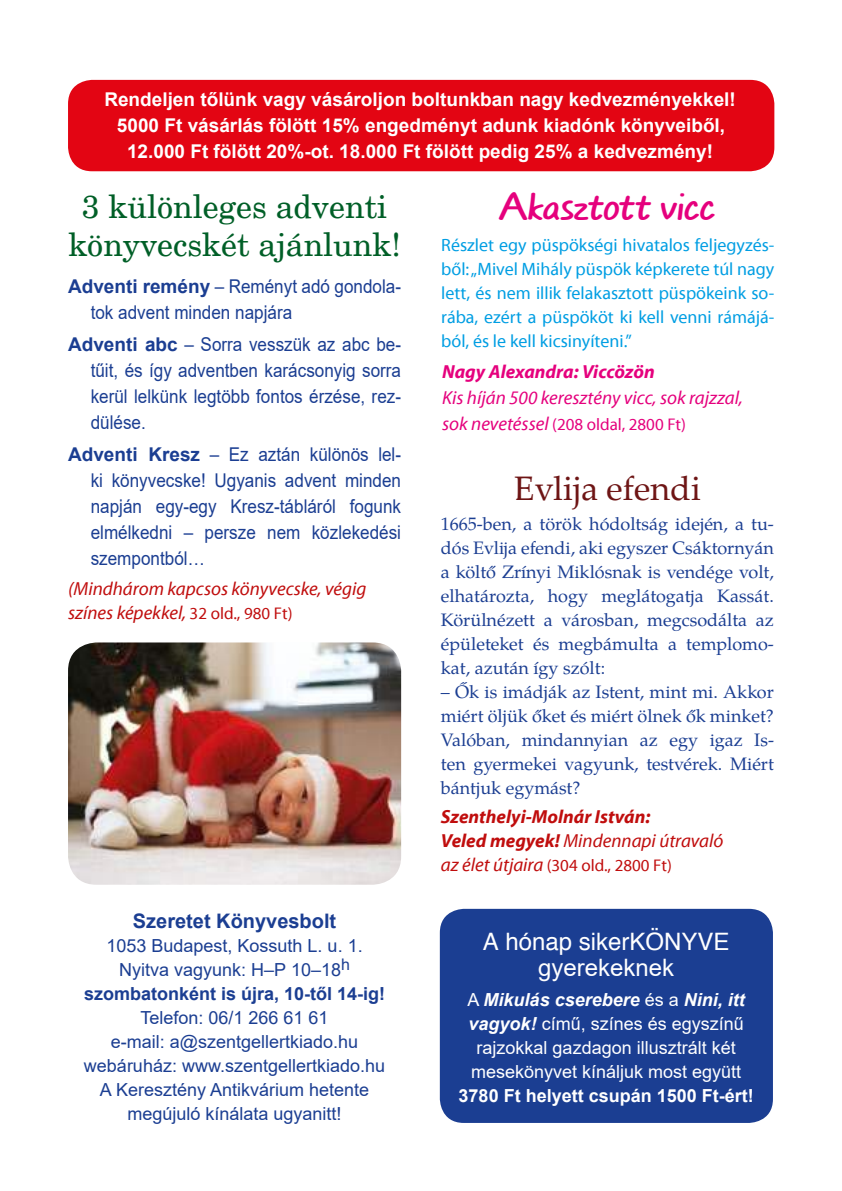
<style>
.page{position:relative;width:842px;height:1191px;background:#fff}
.page>*{position:absolute;margin:0;border:0;box-sizing:border-box;transform-origin:0 0}
.t1{font:38px "TYPOCOMICS";letter-spacing:-.01em;color:#e5007d;scale:.93 1}
.t2{font:34px "Palatino Linotype";color:#6e1515}
.t3{font:32px/38.4px "New Century School Roman";color:#005f27;text-align:center}
.t4{font:24px "Helvetica";color:#fff}
.t5{font:24px "Arial";color:#fff}
.t6{font:700 20px "Arial";color:#1b3e92}
.t7{font:19px/26px "Arial";color:#1b3e92;text-align:justify;scale:.9 1}
.t8{font:700 19px/26px "Arial";color:#fff;text-align:center}
.t9{font:italic 19px/24px "Myriad Pro";color:#c00d0d}
.t10{font:italic 700 19px/24px "Myriad Pro";color:#c00d0d}
.t11{font:italic 19px "Myriad Pro";color:#e5007d}
.t12{font:italic 700 19px "Myriad Pro";color:#e5007d}
.t13{font:18px/24px "Te X Gyre Pagella";color:#1b3e92;text-align:justify}
.t14{font:18px/24px "Arial";color:#1b3e92;text-align:center}
.t15{font:18px/24px "Myriad Pro";color:#009ee3;text-align:justify}
.t16{font:18px/24px "Arial";color:#fff;text-align:center}
.t17{font:700 18px "Arial";color:#fff}
.t18{font:17px "Myriad Pro";color:#e5007d}
.t19{font:17px "Myriad Pro";color:#c00d0d}
.s1{font-weight:700}
.s2{font-style:normal;font-size:17px}
.s3{font-style:italic;font-size:19px}
.s4{font-weight:400}
.s5{font-weight:700;font-style:italic}
</style>
<div class="page">
<div style="left:440px;top:909px;width:333px;height:214px;background:#1b3e92;border-radius:24px"></div>
<div style="left:68px;top:80px;width:706px;height:91px;background:#e30513;border-radius:24px"></div>
<img style="left:68px;top:642px;width:333px;height:242px">
<p class="t8" style="left:104px;top:87px;width:633px">Rendeljen tőlünk vagy vásároljon boltunkban nagy kedvezményekkel!<br>5000 Ft vásárlás fölött 15% engedményt adunk kiadónk könyveiből,<br>12.000 Ft fölött 20%-ot. 18.000 Ft fölött pedig 25% a kedvezmény!</p>
<h3 class="t3" style="left:68px;top:190px;width:334px">3 különleges adventi könyvecskét ajánlunk!</h3>
<p class="t7" style="left:91px;top:275px;width:346px;text-indent:-23px"><span class="s1">Adventi remény</span> – Reményt adó gondola&shy;tok advent minden napjára</p>
<p class="t7" style="left:91px;top:333px;width:346px;text-indent:-23px"><span class="s1">Adventi abc</span> – Sorra vesszük az abc be&shy;tűit, és így adventben karácsonyig sorra kerül lelkünk legtöbb fontos érzése, rez&shy;dülése.</p>
<p class="t7" style="left:91px;top:443px;width:346px;text-indent:-23px"><span class="s1">Adventi Kresz</span> – Ez aztán különös lel&shy;ki könyvecske! Ugyanis advent minden napján egy-egy Kresz-tábláról fogunk elmélkedni – persze nem közlekedési szempontból…</p>
<p class="t9" style="left:68px;top:577px;width:300px">(Mindhárom kapcsos könyvecske, végig színes képekkel, <span class="s2">32 old., 980 Ft)</span></p>
<p class="t6" style="left:133px;top:913px;width:205px">Szeretet Könyvesbolt</p>
<p class="t14" style="left:84px;top:935px;width:303px">1053 Budapest, Kossuth L. u. 1.<br>Nyitva vagyunk: H–P 10–18<sup>h </sup><span class="s1">szombatonként is újra, 10-től 14-ig!</span></p>
<p class="t14" style="left:84px;top:1007px;width:303px">Telefon: 06/1 266 61 61<br>e-mail: a@szentgellertkiado.hu webáruház: www.szentgellertkiado.hu<br>A Keresztény Antikvárium hetente megújuló kínálata ugyanitt!</p>
<h1 class="t1" style="left:499px;top:185px;width:234px">Akasztott vicc</h1>
<p class="t15" style="left:441px;top:234px;width:335px">Részlet egy püspökségi hivatalos feljegyzés&shy;ből: „Mivel Mihály püspök képkerete túl nagy lett, és nem illik felakasztott püspökeink so&shy;rába, ezért a püspököt ki kell venni rámájá&shy;ból, és le kell kicsinyíteni.”</p>
<p class="t12" style="left:442px;top:362px;width:214px">Nagy Alexandra: Viccözön</p>
<p class="t11" style="left:442px;top:388px;width:302px">Kis híján 500 keresztény vicc, sok rajzzal,</p>
<p class="t18" style="left:442px;top:414px;width:245px"><span class="s3">sok nevetéssel</span> (208 oldal, 2800 Ft)</p>
<h2 class="t2" style="left:514px;top:475px;width:189px">Evlija efendi</h2>
<p class="t13" style="left:441px;top:512px;width:335px">1665-ben, a török hódoltság idején, a tu&shy;dós Evlija efendi, aki egyszer Csáktornyán a költő Zrínyi Miklósnak is vendége volt, elhatározta, hogy meglátogatja Kassát.<br>Körülnézett a városban, megcsodálta az épületeket és megbámulta a templomo&shy;kat, azután így szólt:</p>
<p class="t13" style="left:441px;top:680px;width:335px">– Ők is imádják az Istent, mint mi. Akkor miért öljük őket és miért ölnek ők minket?<br>Valóban, mindannyian az egy igaz Is&shy;ten gyermekei vagyunk, testvérek. Miért bántjuk egymást?</p>
<p class="t10" style="left:441px;top:805px;width:284px">Szenthelyi-Molnár István:<br>Veled megyek! <span class="s4">Mindennapi útravaló</span></p>
<p class="t19" style="left:441px;top:855px;width:233px"><span class="s3">az élet útjaira</span> (304 old., 2800 Ft)</p>
<h3 class="t4" style="left:483px;top:932px;width:248px">A hónap sikerKÖNYVE</h3>
<h3 class="t5" style="left:538px;top:958px;width:138px">gyerekeknek</h3>
<p class="t16" style="left:468px;top:989px;width:279px">A <span class="s5">Mikulás cserebere</span> és a <span class="s5">Nini, itt vagyok!</span> című, színes és egyszínű rajzokkal gazdagon illusztrált két mesekönyvet kínáljuk most együtt</p>
<p class="t17" style="left:459px;top:1083px;width:297px">3780 Ft helyett csupán 1500 Ft-ért!</p>
</div>
